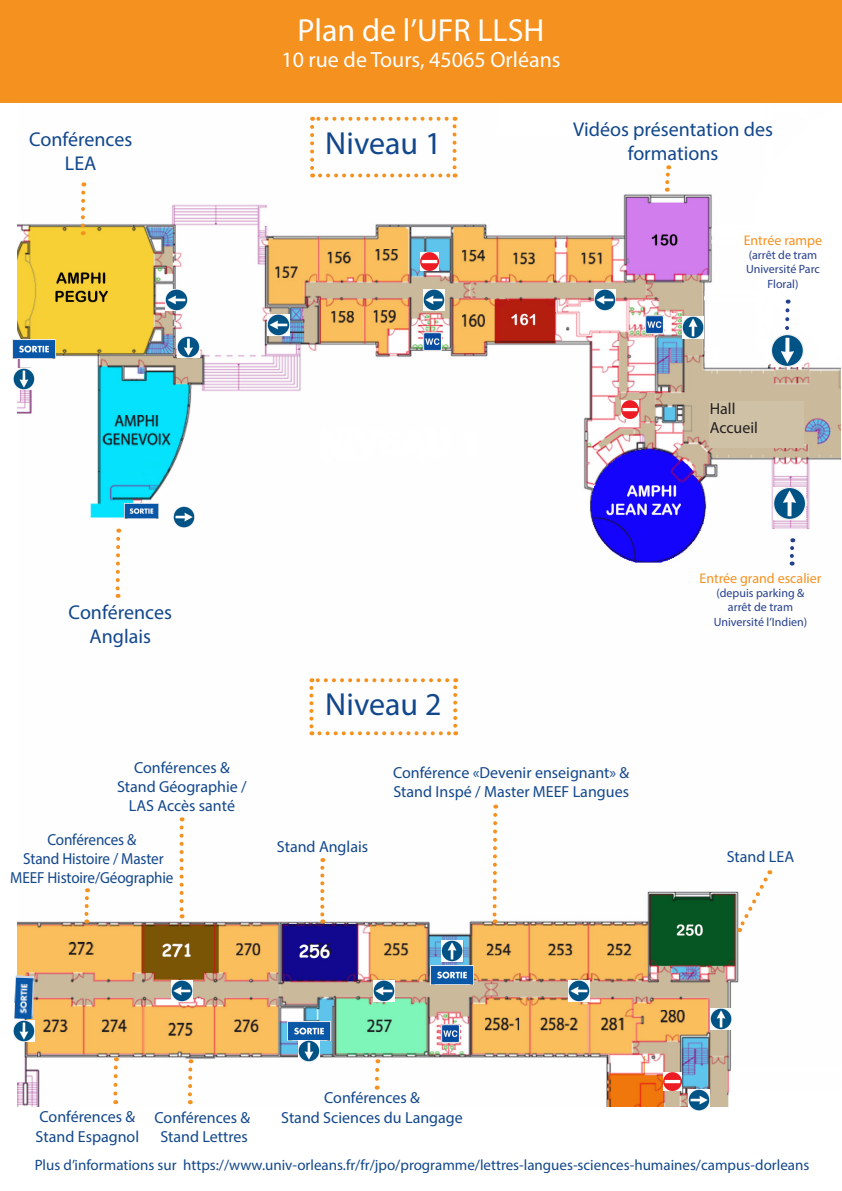
<style>
.page{position:relative;width:842px;height:1191px;background:#fff}
.page>*{position:absolute;margin:0;border:0;box-sizing:border-box;transform-origin:0 0}
.t1{font:32px "Myriad Pro";color:#fff}
.t2{font:32px "Myriad Pro";color:#12478c}
.t3{font:22px "Myriad Pro";color:#fff}
.t4{font:20px/24px "Myriad Pro";color:#12478c;text-align:center}
.t5{font:16px/19.2px "Myriad Pro";color:#12478c;text-align:center}
.t6{font:16px/19.2px "Myriad Pro";color:#12478c;text-align:center;scale:.95 1}
.t7{font:16px "Myriad Pro";color:#231f20}
.t8{font:15px "Myriad Pro";color:#12478c}
.t9{font:14px "Myriad Pro";color:#f5911f}
.t10{font:12px/14.4px "Myriad Pro";color:#253f8e;text-align:center}
</style>
<div class="page">
<img style="left:17px;top:235px;width:823px;height:871px">
<div style="left:91px;top:503px;width:34px;height:14px;background:#05e2fd;border:1px solid #05e2fd"></div>
<svg style="left:180px;top:827px;width:4px;height:91px"></svg>
<svg style="left:309px;top:688px;width:4px;height:47px"></svg>
<svg style="left:319px;top:731px;width:137px;height:4px"></svg>
<svg style="left:453px;top:678px;width:4px;height:47px"></svg>
<svg style="left:311px;top:678px;width:136px;height:4px"></svg>
<svg style="left:111px;top:1057px;width:9px;height:47px"></svg>
<svg style="left:186px;top:1059px;width:8px;height:45px"></svg>
<svg style="left:82px;top:888px;width:9px;height:35px"></svg>
<svg style="left:320px;top:858px;width:4px;height:65px"></svg>
<svg style="left:373px;top:1059px;width:8px;height:30px"></svg>
<svg style="left:490px;top:804px;width:9px;height:119px"></svg>
<svg style="left:736px;top:870px;width:35px;height:62px"></svg>
<svg style="left:114px;top:528px;width:8px;height:70px"></svg>
<div style="left:709px;top:400px;width:96px;height:48px;background:#cfc1a5"></div>
<img style="left:646px;top:316px;width:18px;height:18px">
<img style="left:424px;top:332px;width:17px;height:18px">
<img style="left:441px;top:1024px;width:18px;height:18px">
<svg style="left:783px;top:299px;width:8px;height:35px"></svg>
<svg style="left:788px;top:538px;width:8px;height:27px"></svg>
<img style="left:421px;top:253px;width:18px;height:17px">
<img style="left:664px;top:1072px;width:18px;height:18px">
<img style="left:774px;top:487px;width:32px;height:32px">
<img style="left:771px;top:334px;width:32px;height:32px">
<img style="left:682px;top:317px;width:21px;height:21px">
<img style="left:594px;top:289px;width:21px;height:21px">
<img style="left:423px;top:289px;width:21px;height:21px">
<img style="left:268px;top:314px;width:21px;height:21px">
<img style="left:166px;top:289px;width:21px;height:21px">
<img style="left:178px;top:336px;width:21px;height:21px">
<img style="left:710px;top:1008px;width:21px;height:21px">
<img style="left:688px;top:1089px;width:21px;height:21px">
<img style="left:568px;top:980px;width:21px;height:21px">
<img style="left:373px;top:980px;width:22px;height:21px">
<img style="left:171px;top:980px;width:21px;height:21px">
<img style="left:12px;top:340px;width:43px;height:19px">
<img style="left:125px;top:503px;width:34px;height:15px">
<img style="left:621px;top:400px;width:18px;height:18px">
<div style="left:0;top:0;width:842px;height:103px;background:#f5911f"></div>
<img style="left:13px;top:975px;width:21px;height:66px">
<img style="left:430px;top:965px;width:43px;height:19px">
<img style="left:288px;top:1021px;width:43px;height:19px">
<img style="left:13px;top:369px;width:21px;height:21px">
<img style="left:442px;top:940px;width:21px;height:21px">
<img style="left:299px;top:1040px;width:21px;height:21px">
<img style="left:173px;top:506px;width:21px;height:21px">
<svg style="left:17px;top:116px;width:695px;height:119px"></svg>
<p class="t4" style="left:29px;top:127px;width:105px">Conférences<br>LEA</p>
<p class="t1" style="left:298px;top:11px;width:248px">Plan de l’UFR LLSH</p>
<p class="t3" style="left:281px;top:46px;width:281px">10 rue de Tours, 45065 Orléans</p>
<p class="t2" style="left:325px;top:123px;width:118px">Niveau 1</p>
<p class="t4" style="left:573px;top:117px;width:201px">Vidéos présentation des formations</p>
<p class="t9" style="left:744px;top:231px;width:80px">Entrée rampe</p>
<p class="t10" style="left:749px;top:247px;width:70px">(arrêt de tram</p>
<p class="t10" style="left:746px;top:262px;width:75px">Université Parc<br>Floral)</p>
<p class="t7" style="left:710px;top:398px;width:27px">Hall</p>
<p class="t7" style="left:710px;top:417px;width:50px">Accueil</p>
<p class="t4" style="left:69px;top:600px;width:105px">Conférences</p>
<p class="t4" style="left:90px;top:624px;width:63px">Anglais</p>
<p class="t5" style="left:134px;top:757px;width:97px">Conférences &amp;</p>
<p class="t5" style="left:117px;top:777px;width:131px">Stand Géographie /<br>LAS Accès santé</p>
<p class="t6" style="left:47px;top:829px;width:95px">Conférences &amp;</p>
<p class="t6" style="left:10px;top:848px;width:173px">Stand Histoire / Master<br>MEEF Histoire/Géographie</p>
<p class="t2" style="left:325px;top:685px;width:118px">Niveau 2</p>
<p class="t5" style="left:277px;top:836px;width:93px">Stand Anglais</p>
<p class="t5" style="left:393px;top:762px;width:238px;text-align:left">Conférence «Devenir enseignant» &amp;<br>Stand Inspé / Master MEEF Langues</p>
<p class="t9" style="left:699px;top:569px;width:124px">Entrée grand escalier</p>
<p class="t10" style="left:716px;top:585px;width:90px">(depuis parking &amp;</p>
<p class="t10" style="left:728px;top:600px;width:67px">arrêt de tram</p>
<p class="t10" style="left:714px;top:614px;width:95px">Université l’Indien)</p>
<p class="t5" style="left:727px;top:846px;width:69px">Stand LEA</p>
<p class="t5" style="left:40px;top:1107px;width:97px">Conférences &amp;</p>
<p class="t5" style="left:36px;top:1126px;width:105px">Stand Espagnol</p>
<p class="t5" style="left:155px;top:1108px;width:97px">Conférences &amp;</p>
<p class="t5" style="left:160px;top:1127px;width:89px">Stand Lettres</p>
<p class="t5" style="left:324px;top:1088px;width:97px">Conférences &amp;</p>
<p class="t5" style="left:281px;top:1107px;width:183px">Stand Sciences du Langage</p>
<p class="t8" style="left:35px;top:1155px;width:776px">Plus d’informations sur https://www.univ-orleans.fr/fr/jpo/programme/lettres-langues-sciences-humaines/campus-dorleans</p>
</div>
